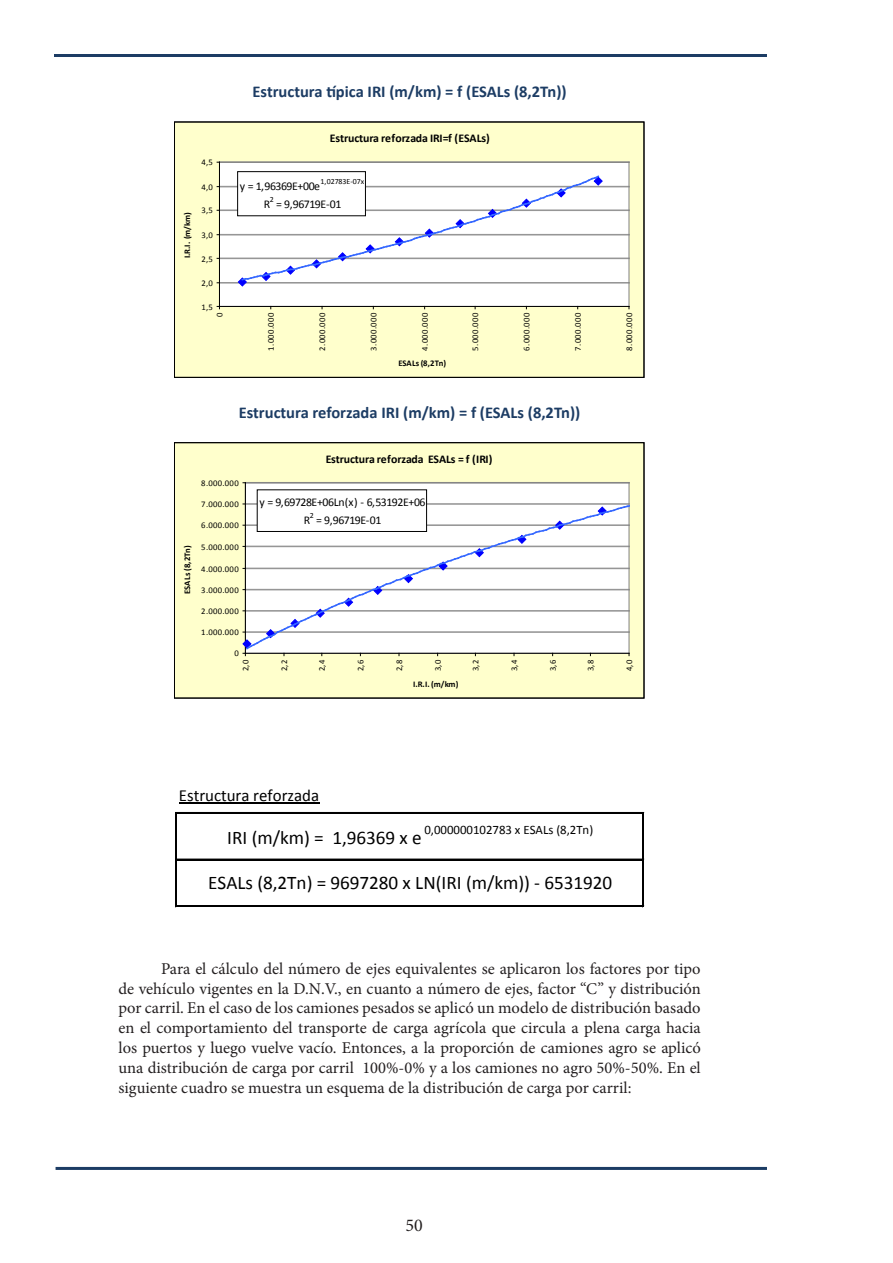
<style>
.page{position:relative;width:893px;height:1263px;background:#fff}
.page>*{position:absolute;margin:0;border:0;box-sizing:border-box;transform-origin:0 0}
.t1{font:19.2px "Calibri";letter-spacing:-.005em;color:#000}
.t2{font:18px "Minion Pro";color:#231f20}
.t3{font:16.95px "Calibri";color:#000}
.parrafoss{font:16.5px/19.8px "Minion Pro";color:#231f20;text-align:justify}
.centrados_2{font:700 16.5px "Calibri";color:#1c3c64}
.t4{font:12.9px "Calibri";color:#000}
.t5{font:11.85px/18px "Calibri";letter-spacing:-.04em;color:#000}
.t6{font:700 11.85px "Calibri";letter-spacing:-.015em;color:#000}
.t7{font:8.7px "Calibri";letter-spacing:.04em;color:#000}
.t8{font:700 8.7px "Calibri";letter-spacing:.005em;color:#000}
.t9{font:700 8.7px "Calibri";letter-spacing:-.02em;color:#000}
.t10{font:7.95px "Calibri";letter-spacing:-.005em;color:#000}
.t11{font:7.8px "Calibri";color:#000}
</style>
<div class="page">
<hr style="left:54px;top:54px;width:713px;height:3px;background:#1c3c64">
<hr style="left:56px;top:1167px;width:711px;height:3px;background:#1c3c64">
<div style="left:174px;top:122px;width:470px;height:255px;background:#ffc"></div>
<div style="left:219px;top:162px;width:410px;height:144px;background:#fff"></div>
<hr style="left:219px;top:282px;width:410px;height:2px;background:#969696">
<hr style="left:219px;top:258px;width:410px;height:1px;background:#969696">
<hr style="left:219px;top:234px;width:410px;height:1px;background:#969696">
<hr style="left:219px;top:209px;width:410px;height:2px;background:#969696">
<hr style="left:219px;top:186px;width:410px;height:1px;background:#969696">
<hr style="left:219px;top:161px;width:410px;height:2px;background:#969696">
<hr style="left:219px;top:162px;width:410px;height:1px;background:#808080">
<hr style="left:629px;top:162px;width:1px;height:144px;background:#808080">
<hr style="left:219px;top:162px;width:1px;height:144px;background:#000">
<hr style="left:219px;top:306px;width:410px;height:1px;background:#000">
<svg style="left:237px;top:174px;width:366px;height:113px"></svg>
<div style="left:238px;top:172px;width:127px;height:44px;background:#fff"></div>
<div style="left:174px;top:443px;width:470px;height:255px;background:#ffc"></div>
<div style="left:245px;top:483px;width:384px;height:170px;background:#fff"></div>
<hr style="left:245px;top:482px;width:384px;height:1px;background:#808080">
<hr style="left:629px;top:483px;width:1px;height:170px;background:#808080">
<hr style="left:245px;top:483px;width:1px;height:170px;background:#000">
<svg style="left:242px;top:503px;width:388px;height:153px"></svg>
<div style="left:257px;top:490px;width:170px;height:41px;background:#fff"></div>
<hr style="left:179px;top:803px;width:140px;height:1px;background:#000">
<hr style="left:175px;top:812px;width:1px;height:95px;background:#000">
<hr style="left:176px;top:812px;width:1px;height:95px;background:#000">
<hr style="left:642px;top:814px;width:2px;height:93px;background:#000">
<hr style="left:177px;top:812px;width:467px;height:2px;background:#000">
<hr style="left:177px;top:859px;width:467px;height:1px;background:#000">
<hr style="left:177px;top:905px;width:467px;height:1px;background:#000">
<hr style="left:177px;top:906px;width:467px;height:1px;background:#000">
<p class="t9" style="left:182px;top:258px;width:48px;rotate:-90deg">I.R.I. (m/km)</p>
<p class="t7" style="left:201px;top:157px;width:13px">4,5</p>
<p class="t7" style="left:201px;top:181px;width:13px">4,0</p>
<p class="t7" style="left:201px;top:205px;width:13px">3,5</p>
<p class="t7" style="left:201px;top:229px;width:13px">3,0</p>
<p class="t7" style="left:201px;top:253px;width:13px">2,5</p>
<p class="t7" style="left:201px;top:278px;width:13px">2,0</p>
<p class="t7" style="left:201px;top:301px;width:13px">1,5</p>
<p class="centrados_2" style="left:253px;top:81px;width:316px">Estructura típica IRI (m/km) = f (ESALs (8,2Tn))</p>
<p class="t6" style="left:330px;top:130px;width:161px">Estructura reforzada IRI=f (ESALs)</p>
<p class="t5" style="left:240px;top:177px;width:82px">y = 1,96369E+00e</p>
<p class="t10" style="left:320px;top:177px;width:45px">1,02783E-07x</p>
<p class="t5" style="left:264px;top:195px;width:8px">R</p>
<p class="t10" style="left:270px;top:195px;width:6px">2</p>
<p class="t5" style="left:276px;top:195px;width:67px">= 9,96719E-01</p>
<p class="t7" style="left:214px;top:317px;width:6px;rotate:-90deg">0</p>
<p class="t7" style="left:266px;top:351px;width:39px;rotate:-90deg">1.000.000</p>
<p class="t7" style="left:317px;top:351px;width:39px;rotate:-90deg">2.000.000</p>
<p class="t7" style="left:368px;top:351px;width:39px;rotate:-90deg">3.000.000</p>
<p class="t7" style="left:419px;top:351px;width:39px;rotate:-90deg">4.000.000</p>
<p class="t7" style="left:470px;top:351px;width:39px;rotate:-90deg">5.000.000</p>
<p class="t7" style="left:521px;top:351px;width:39px;rotate:-90deg">6.000.000</p>
<p class="t7" style="left:572px;top:351px;width:39px;rotate:-90deg">7.000.000</p>
<p class="t7" style="left:624px;top:351px;width:39px;rotate:-90deg">8.000.000</p>
<p class="t8" style="left:399px;top:358px;width:49px">ESALs (8,2Tn)</p>
<p class="t8" style="left:182px;top:593px;width:50px;rotate:-90deg">ESALs (8,2Tn)</p>
<p class="centrados_2" style="left:239px;top:402px;width:343px">Estructura reforzada IRI (m/km) = f (ESALs (8,2Tn))</p>
<p class="t6" style="left:326px;top:452px;width:168px">Estructura reforzada ESALs = f (IRI)</p>
<p class="t5" style="left:304px;top:493px;width:123px;text-indent:-44px">y = 9,69728E+06Ln(x) - 6,53192E+06<br>R</p>
<p class="t7" style="left:201px;top:477px;width:39px">8.000.000</p>
<p class="t7" style="left:201px;top:499px;width:39px">7.000.000</p>
<p class="t11" style="left:310px;top:511px;width:5px">2</p>
<p class="t5" style="left:316px;top:511px;width:67px">= 9,96719E-01</p>
<p class="t7" style="left:201px;top:520px;width:39px">6.000.000</p>
<p class="t7" style="left:201px;top:541px;width:39px">5.000.000</p>
<p class="t7" style="left:201px;top:563px;width:39px">4.000.000</p>
<p class="t7" style="left:201px;top:584px;width:39px">3.000.000</p>
<p class="t7" style="left:201px;top:606px;width:39px">2.000.000</p>
<p class="t7" style="left:201px;top:627px;width:39px">1.000.000</p>
<p class="t7" style="left:234px;top:648px;width:6px">0</p>
<p class="t7" style="left:240px;top:671px;width:13px;rotate:-90deg">2,0</p>
<p class="t7" style="left:279px;top:671px;width:13px;rotate:-90deg">2,2</p>
<p class="t7" style="left:317px;top:671px;width:13px;rotate:-90deg">2,4</p>
<p class="t7" style="left:355px;top:671px;width:13px;rotate:-90deg">2,6</p>
<p class="t7" style="left:394px;top:671px;width:13px;rotate:-90deg">2,8</p>
<p class="t7" style="left:432px;top:671px;width:13px;rotate:-90deg">3,0</p>
<p class="t7" style="left:470px;top:671px;width:13px;rotate:-90deg">3,2</p>
<p class="t7" style="left:509px;top:671px;width:13px;rotate:-90deg">3,4</p>
<p class="t7" style="left:547px;top:671px;width:13px;rotate:-90deg">3,6</p>
<p class="t7" style="left:585px;top:671px;width:13px;rotate:-90deg">3,8</p>
<p class="t7" style="left:624px;top:671px;width:13px;rotate:-90deg">4,0</p>
<p class="t9" style="left:413px;top:679px;width:47px">I.R.I. (m/km)</p>
<p class="t3" style="left:179px;top:784px;width:142px">Estructura reforzada</p>
<p class="t1" style="left:227px;top:825px;width:196px">IRI (m/km) = 1,96369 x e</p>
<p class="t4" style="left:424px;top:822px;width:170px">0,000000102783 x ESALs (8,2Tn)</p>
<p class="t1" style="left:208px;top:870px;width:405px">ESALs (8,2Tn) = 9697280 x LN(IRI (m/km)) - 6531920</p>
<p class="parrafoss" style="left:118px;top:959px;width:584px;text-indent:43px">Para el cálculo del número de ejes equivalentes se aplicaron los factores por tipo de vehículo vigentes en la D.N.V., en cuanto a número de ejes, factor “C” y distribución por carril. En el caso de los camiones pesados se aplicó un modelo de distribución basado en el comportamiento del transporte de carga agrícola que circula a plena carga hacia los puertos y luego vuelve vacío. Entonces, a la proporción de camiones agro se aplicó una distribución de carga por carril 100%-0% y a los camiones no agro 50%-50%. En el siguiente cuadro se muestra un esquema de la distribución de carga por carril:</p>
<p class="t2" style="left:405px;top:1213px;width:19px">50</p>
</div>
